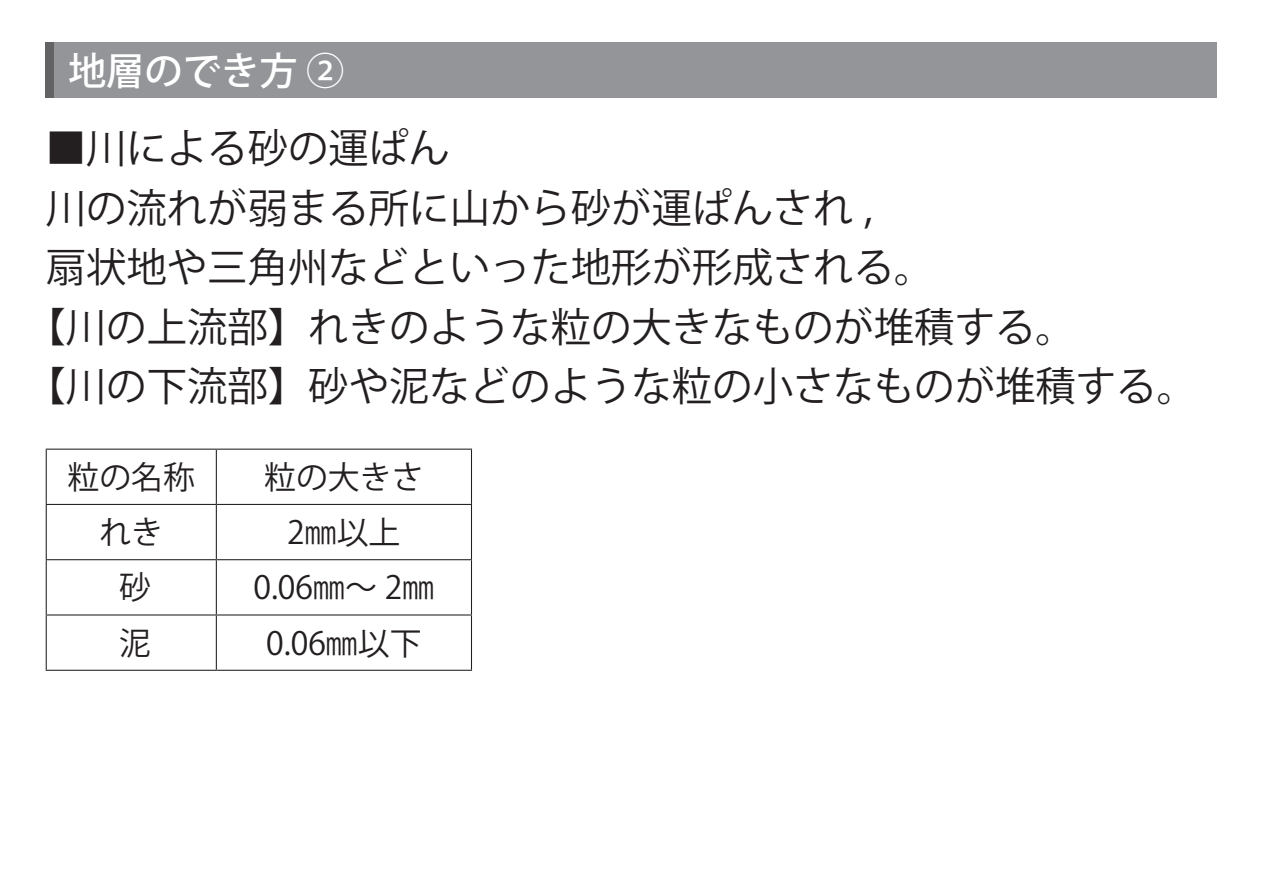
<style>
.page{position:relative;width:1263px;height:893px;background:#fff}
.page>*{position:absolute;margin:0;border:0;box-sizing:border-box;transform-origin:0 0}
.t1{font:40.35px "Koz Go Pr 6 N";color:#231f20}
.t2{font:500 38.25px "Koz Go Pr 6 N";color:#fff}
.t3{font:31.95px "Koz Go Pr 6 N";color:#231f20}
</style>
<div class="page">
<div style="left:46px;top:43px;width:1171px;height:55px;background:#939598"></div>
<div style="left:46px;top:43px;width:8px;height:55px;background:#636366"></div>
<hr style="left:46px;top:449px;width:170px;height:1px;background:#231f20">
<hr style="left:46px;top:450px;width:1px;height:54px;background:#231f20">
<hr style="left:216px;top:449px;width:256px;height:1px;background:#231f20">
<hr style="left:216px;top:450px;width:1px;height:54px;background:#231f20">
<hr style="left:471px;top:450px;width:1px;height:54px;background:#231f20">
<hr style="left:46px;top:504px;width:170px;height:1px;background:#231f20">
<hr style="left:46px;top:505px;width:1px;height:54px;background:#231f20">
<hr style="left:216px;top:504px;width:256px;height:1px;background:#231f20">
<hr style="left:216px;top:505px;width:1px;height:54px;background:#231f20">
<hr style="left:471px;top:505px;width:1px;height:54px;background:#231f20">
<hr style="left:46px;top:559px;width:170px;height:1px;background:#231f20">
<hr style="left:46px;top:560px;width:1px;height:54px;background:#231f20">
<hr style="left:216px;top:559px;width:256px;height:1px;background:#231f20">
<hr style="left:216px;top:560px;width:1px;height:54px;background:#231f20">
<hr style="left:471px;top:560px;width:1px;height:54px;background:#231f20">
<hr style="left:46px;top:614px;width:170px;height:1px;background:#231f20">
<hr style="left:46px;top:615px;width:1px;height:55px;background:#231f20">
<hr style="left:216px;top:614px;width:256px;height:1px;background:#231f20">
<hr style="left:216px;top:615px;width:1px;height:55px;background:#231f20">
<hr style="left:471px;top:615px;width:1px;height:55px;background:#231f20">
<hr style="left:46px;top:670px;width:170px;height:1px;background:#231f20">
<hr style="left:216px;top:670px;width:256px;height:1px;background:#231f20">
<p class="t2" style="left:68px;top:49px;width:278px">地層のでき方 ②</p>
<p class="t1" style="left:46px;top:126px;width:405px">■川による砂の運ぱん</p>
<p class="t1" style="left:46px;top:185px;width:828px">川の流れが弱まる所に山から砂が運ぱんされ ,</p>
<p class="t1" style="left:46px;top:245px;width:890px">扇状地や三角州などといった地形が形成される。</p>
<p class="t1" style="left:26px;top:304px;width:1052px">【川の上流部】れきのような粒の大きなものが堆積する。</p>
<p class="t1" style="left:26px;top:364px;width:1173px">【川の下流部】砂や泥などのような粒の小さなものが堆積する。</p>
<p class="t3" style="left:68px;top:459px;width:129px">粒の名称</p>
<p class="t3" style="left:264px;top:459px;width:161px">粒の大きさ</p>
<p class="t3" style="left:99px;top:514px;width:65px">れき</p>
<p class="t3" style="left:287px;top:514px;width:115px">2㎜以上</p>
<p class="t3" style="left:119px;top:570px;width:33px">砂</p>
<p class="t3" style="left:253px;top:570px;width:182px">0.06㎜〜 2㎜</p>
<p class="t3" style="left:119px;top:625px;width:33px">泥</p>
<p class="t3" style="left:266px;top:625px;width:157px">0.06㎜以下</p>
</div>
